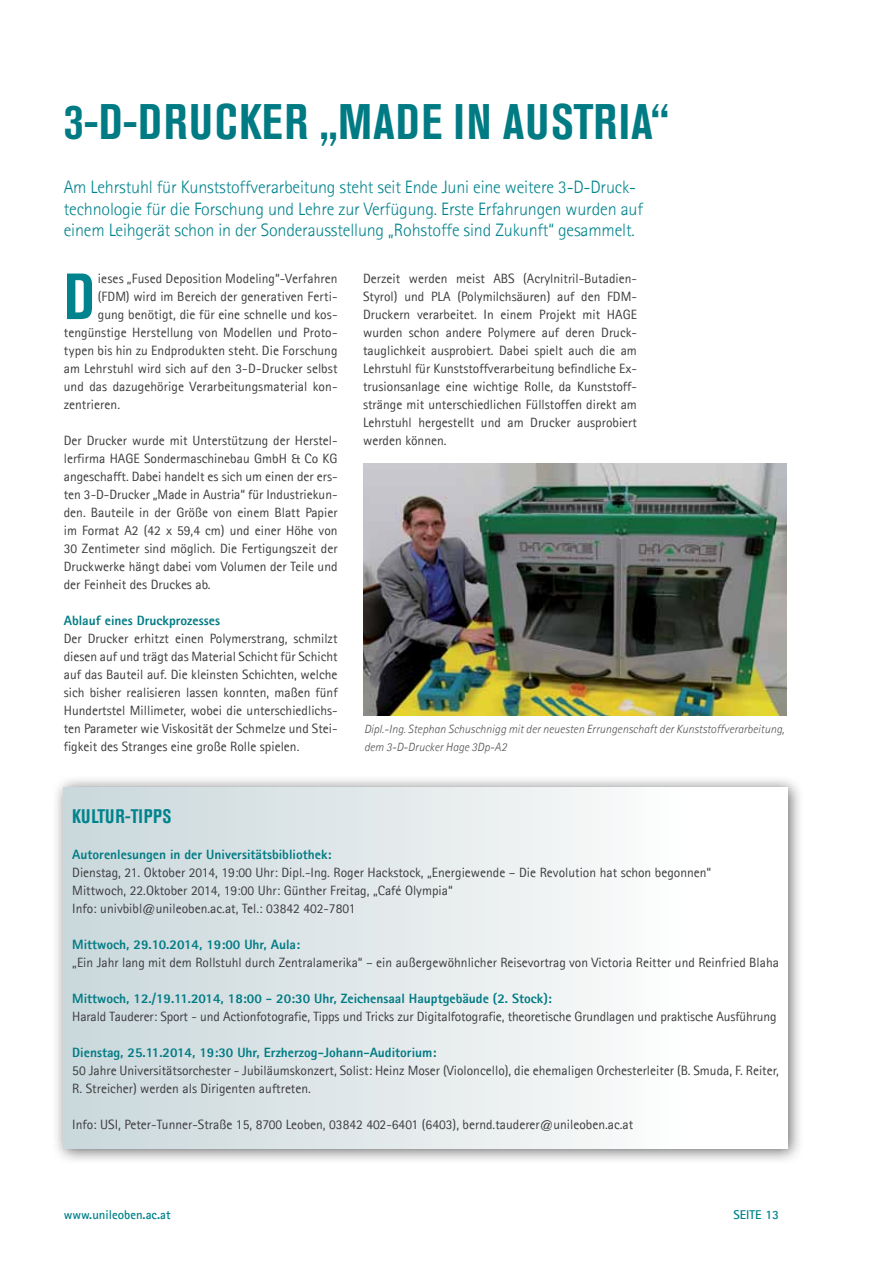
<style>
.page{position:relative;width:893px;height:1263px;background:#fff}
.page>*{position:absolute;margin:0;border:0;box-sizing:border-box;transform-origin:0 0}
.t1{font:700 condensed 64.5px "Akzidenz Grotesk BE";color:#00838c}
.t2{font:700 condensed 49.5px "Akzidenz Grotesk BE";letter-spacing:.03em;color:#007b84}
.t3{font:700 condensed 19.5px "Akzidenz Grotesk BE";letter-spacing:.005em;color:#00838c}
.t4{font:300 18px/21.6px "Agfa Rotis Sans Serif";letter-spacing:-.01em;color:#00838c}
.t5{font:13.5px/18px "Agfa Rotis Sans Serif";color:#3d3c3e;text-align:justify}
.t6{font:800 13.5px "Agfa Rotis Sans Serif";color:#007b84}
.t7{font:700 12.75px "Agfa Rotis Sans Serif";color:#00838c}
.t8{font:italic 300 12px/18px "Agfa Rotis Sans Serif";color:#525254}
</style>
<div class="page">
<img style="left:363px;top:463px;width:424px;height:252px">
<div style="left:52px;top:775px;width:752px;height:389px;background:#000;opacity:.6"></div>
<div style="left:64px;top:787px;width:723px;height:361px;background:linear-gradient(to right,#c9d7db,#fff)"></div>
<h2 class="t2" style="left:64px;top:94px;width:607px">3-D-DRUCKER „MADE IN AUSTRIA“</h2>
<p class="t4" style="left:64px;top:176px;width:581px">Am Lehrstuhl für Kunststoffverarbeitung steht seit Ende Juni eine weitere 3-D-Druck&shy;technologie für die Forschung und Lehre zur Verfügung. Erste Erfahrungen wurden auf einem Leihgerät schon in der Sonderausstellung „Rohstoffe sind Zukunft“ gesammelt.</p>
<h1 class="t1" style="left:64px;top:260px;width:27px">D</h1>
<p class="t5" style="left:98px;top:269px;width:241px">ieses „Fused Deposition Modeling“-Verfahren</p>
<p class="t5" style="left:363px;top:269px;width:275px">Derzeit werden meist ABS (Acrylnitril-Butadien-Styrol) und PLA (Polymilchsäuren) auf den FDM-Druckern verarbeitet. In einem Projekt mit HAGE wurden schon andere Polymere auf deren Druck&shy;tauglichkeit ausprobiert. Dabei spielt auch die am Lehrstuhl für Kunststoffverarbeitung befindliche Ex&shy;trusionsanlage eine wichtige Rolle, da Kunststoff&shy;stränge mit unterschiedlichen Füllstoffen direkt am Lehrstuhl hergestellt und am Drucker ausprobiert werden können.</p>
<p class="t5" style="left:98px;top:287px;width:241px">(FDM) wird im Bereich der generativen Ferti-</p>
<p class="t5" style="left:98px;top:305px;width:241px">gung benötigt, die für eine schnelle und kos-</p>
<p class="t5" style="left:64px;top:323px;width:275px">tengünstige Herstellung von Modellen und Proto-</p>
<p class="t5" style="left:64px;top:341px;width:275px">typen bis hin zu Endprodukten steht. Die Forschung</p>
<p class="t5" style="left:64px;top:359px;width:275px">am Lehrstuhl wird sich auf den 3-D-Drucker selbst</p>
<p class="t5" style="left:64px;top:377px;width:275px">und das dazugehörige Verarbeitungsmaterial kon-</p>
<p class="t5" style="left:64px;top:395px;width:58px">zentrieren.</p>
<p class="t5" style="left:64px;top:431px;width:275px">Der Drucker wurde mit Unterstützung der Herstel&shy;lerfirma HAGE Sondermaschinebau GmbH &amp; Co KG angeschafft. Dabei handelt es sich um einen der ers&shy;ten 3-D-Drucker „Made in Austria“ für Industriekun&shy;den. Bauteile in der Größe von einem Blatt Papier im Format A2 (42 x 59,4 cm) und einer Höhe von 30 Zentimeter sind möglich. Die Fertigungszeit der Druckwerke hängt dabei vom Volumen der Teile und der Feinheit des Druckes ab.</p>
<p class="t6" style="left:64px;top:612px;width:158px">Ablauf eines Druckprozesses</p>
<p class="t5" style="left:64px;top:629px;width:275px">Der Drucker erhitzt einen Polymerstrang, schmilzt diesen auf und trägt das Material Schicht für Schicht auf das Bauteil auf. Die kleinsten Schichten, welche sich bisher realisieren lassen konnten, maßen fünf Hundertstel Millimeter, wobei die unterschiedlichs&shy;ten Parameter wie Viskosität der Schmelze und Stei&shy;figkeit des Stranges eine große Rolle spielen.</p>
<p class="t8" style="left:364px;top:720px;width:422px">Dipl.-Ing. Stephan Schuschnigg mit der neuesten Errungenschaft der Kunststoffverarbeitung, dem 3-D-Drucker Hage 3Dp-A2</p>
<h3 class="t3" style="left:72px;top:805px;width:101px">KULTUR-TIPPS</h3>
<p class="t6" style="left:72px;top:846px;width:261px">Autorenlesungen in der Universitätsbibliothek:</p>
<p class="t5" style="left:72px;top:863px;width:641px;text-align:left">Dienstag, 21. Oktober 2014, 19:00 Uhr: Dipl.-Ing. Roger Hackstock, „Energiewende – Die Revolution hat schon begonnen“<br>Mittwoch, 22.Oktober 2014, 19:00 Uhr: Günther Freitag, „Café Olympia“<br>Info: univbibl@unileoben.ac.at, Tel.: 03842 402-7801</p>
<p class="t6" style="left:72px;top:936px;width:229px">Mittwoch, 29.10.2014, 19:00 Uhr, Aula:</p>
<p class="t5" style="left:72px;top:953px;width:708px">„Ein Jahr lang mit dem Rollstuhl durch Zentralamerika“ – ein außergewöhnlicher Reisevortrag von Victoria Reitter und Reinfried Blaha</p>
<p class="t6" style="left:72px;top:990px;width:481px">Mittwoch, 12./19.11.2014, 18:00 - 20:30 Uhr, Zeichensaal Hauptgebäude (2. Stock):</p>
<p class="t5" style="left:72px;top:1007px;width:706px">Harald Tauderer: Sport - und Actionfotografie, Tipps und Tricks zur Digitalfotografie, theoretische Grundlagen und praktische Ausführung</p>
<p class="t6" style="left:72px;top:1044px;width:366px">Dienstag, 25.11.2014, 19:30 Uhr, Erzherzog-Johann-Auditorium:</p>
<p class="t5" style="left:72px;top:1061px;width:708px">50 Jahre Universitätsorchester - Jubiläumskonzert, Solist: Heinz Moser (Violoncello), die ehemaligen Orchesterleiter (B. Smuda, F. Reiter,<br>R. Streicher) werden als Dirigenten auftreten.</p>
<p class="t5" style="left:72px;top:1115px;width:563px">Info: USI, Peter-Tunner-Straße 15, 8700 Leoben, 03842 402-6401 (6403), bernd.tauderer@unileoben.ac.at</p>
<p class="t7" style="left:64px;top:1207px;width:108px">www.unileoben.ac.at</p>
<p class="t7" style="left:733px;top:1207px;width:47px">SEITE 13</p>
</div>
